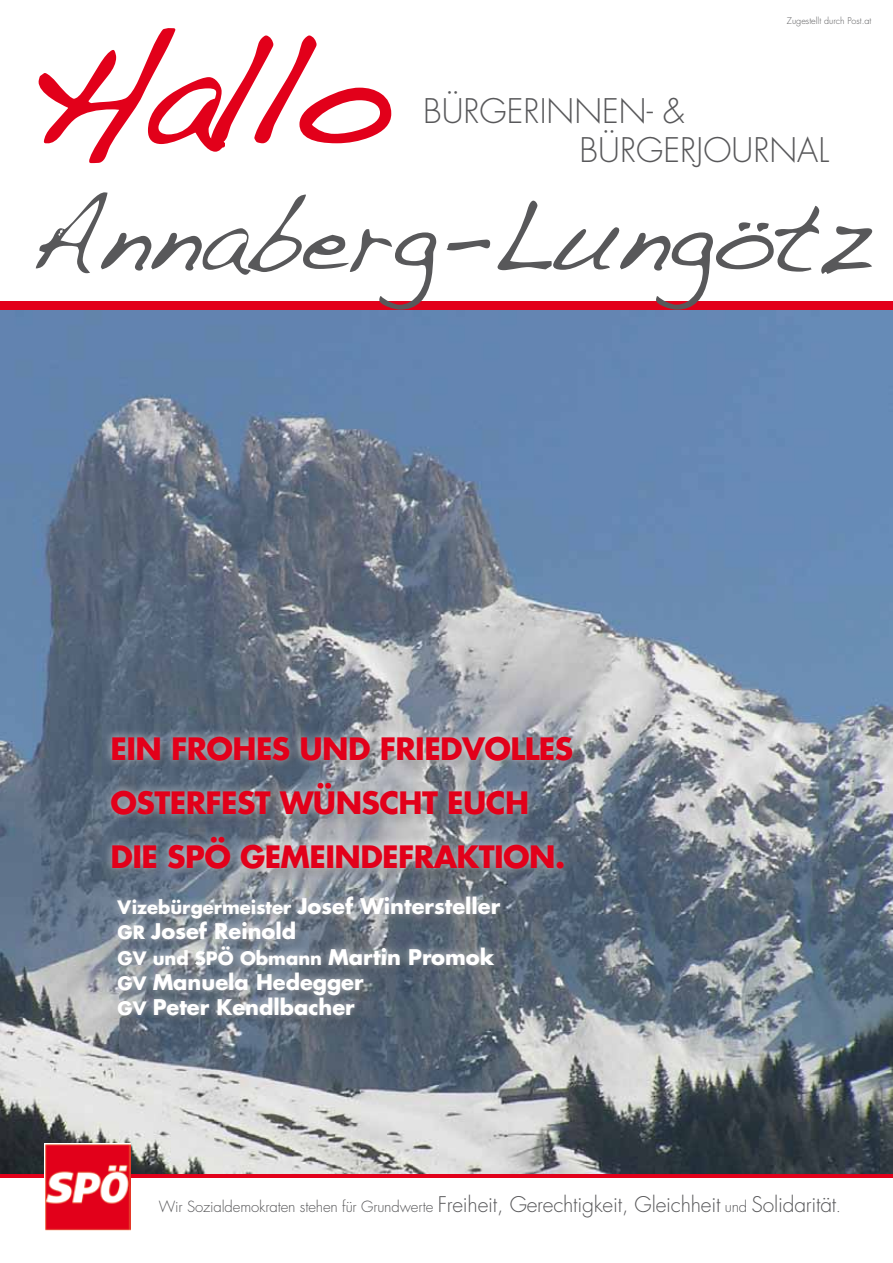
<style>
.page{position:relative;width:893px;height:1263px;background:#fff}
.page>*{position:absolute;margin:0;border:0;box-sizing:border-box;transform-origin:0 0}
.t1{font:150px "Handwriting Dakota";letter-spacing:-.05em;color:#e2001a}
.t2{font:97.5px "Handwriting Dakota";color:#58585a}
.t3{font:300 33px/39.6px "Futura";color:#58585a}
.t4{font:700 30px/54px "Futura";letter-spacing:-.02em;color:#e2001a}
.t5{font:300 21px "Futura";letter-spacing:-.01em;color:#58585a}
.t6{font:700 21px/25.2px "Futura";color:#fff}
.t7{font:700 18px "Futura";color:#fff}
.t8{font:300 9px "Futura";color:#58585a}
.s1{font-size:18px}
.s2{font-size:21px}
.s3{font-size:15px}
</style>
<div class="page">
<img style="left:0;top:310px;width:893px;height:864px">
<svg style="left:38px;top:28px;width:354px;height:136px"></svg>
<div style="left:108px;top:733px;width:476px;height:148px;background:#000;opacity:.34"></div>
<div style="left:102px;top:727px;width:479px;height:151px;background:#fff;opacity:.75"></div>
<div style="left:114px;top:892px;width:398px;height:135px;background:#000;opacity:.34"></div>
<div style="left:109px;top:887px;width:400px;height:137px;background:#fff;opacity:.75"></div>
<img style="left:45px;top:1144px;width:86px;height:86px">
<p class="t8" style="left:787px;top:15px;width:86px">Zugestellt durch Post.at</p>
<h1 class="t1" style="left:29px;top:2px;width:362px">Hallo</h1>
<h2 class="t2" style="left:29px;top:179px;width:845px">Annaberg-Lungötz</h2>
<h3 class="t3" style="left:580px;top:91px;width:251px;text-indent:-156px">BÜRGERINNEN- &amp;<br>BÜRGERJOURNAL</h3>
<h3 class="t4" style="left:111px;top:721px;width:464px">Ein Frohes und friedvolles<br>Osterfest wünscht EUCH<br>die SPÖ Gemeindefraktion.</h3>
<p class="t6" style="left:118px;top:893px;width:384px"><span class="s1">Vizebürgermeister</span> Josef Wintersteller<br><span class="s1">GR</span> Josef Reinold</p>
<p class="t7" style="left:118px;top:945px;width:378px">GV und SPÖ Obmann <span class="s2">Martin Promok</span></p>
<p class="t6" style="left:118px;top:969px;width:247px"><span class="s1">GV</span> Manuela Hedegger<br><span class="s1">GV</span> Peter Kendlbacher</p>
<p class="t5" style="left:159px;top:1191px;width:683px"><span class="s3">Wir Sozialdemokraten stehen für Grundwerte</span> Freiheit, Gerechtigkeit, Gleichheit <span class="s3">und</span> Solidarität<span class="s3">.</span></p>
</div>
